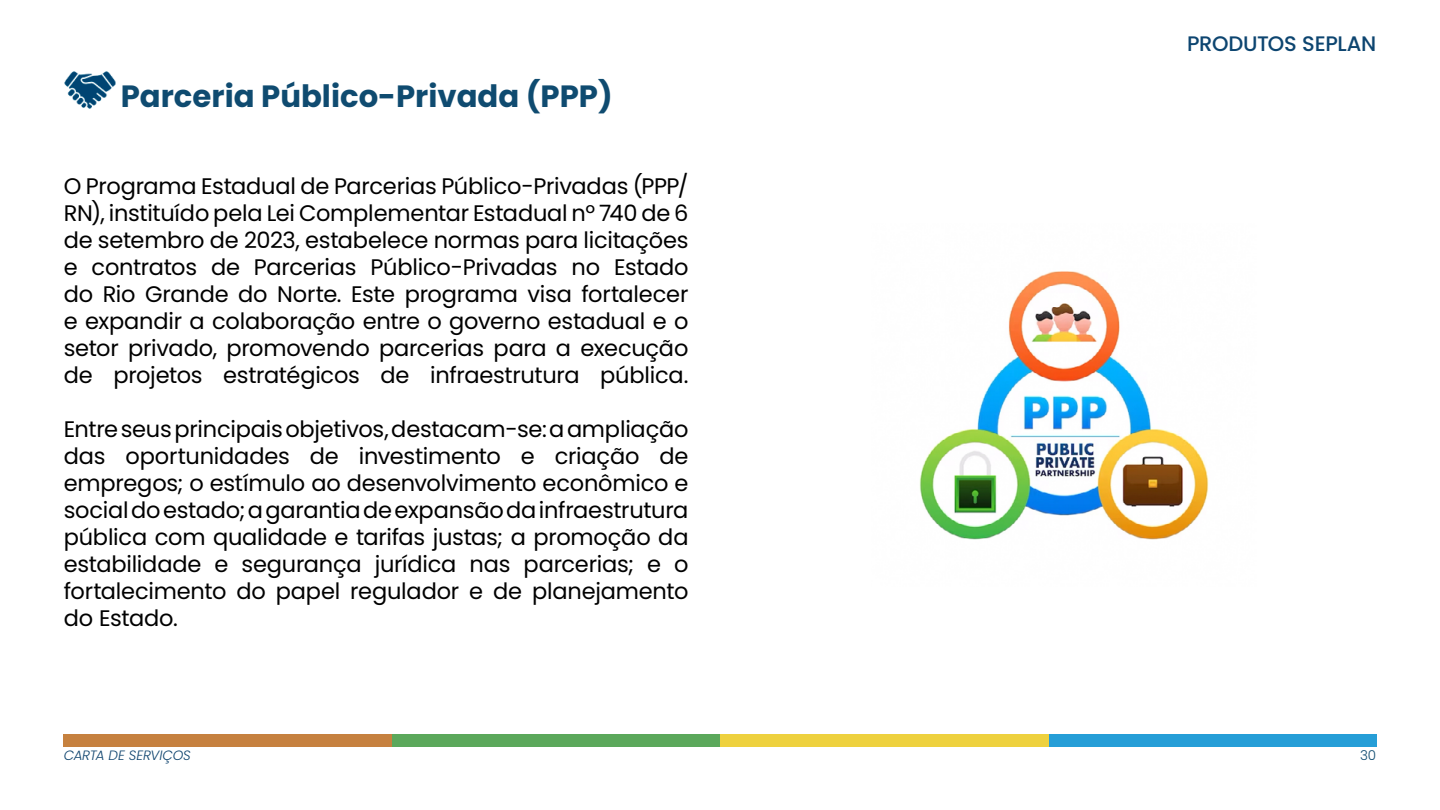
<style>
.page{position:relative;width:1440px;height:810px;background:#fff}
.page>*{position:absolute;margin:0;border:0;box-sizing:border-box;transform-origin:0 0}
.t1{font:700 30.75px "Poppins";color:#0f4b70}
.t2{font:22.5px/27px "Poppins";letter-spacing:-.01em;color:#000;text-align:justify}
.t3{font:500 21px "Poppins";letter-spacing:-.02em;color:#0d4570}
.t4{font:italic 300 13.5px "Poppins";letter-spacing:-.015em;color:#10456f}
.t5{font:300 13.5px "Poppins";color:#0f4b70}
</style>
<div class="page">
<div style="left:1048px;top:734px;width:328px;height:12px;background:#269ed7"></div>
<div style="left:720px;top:734px;width:328px;height:12px;background:#eed13e"></div>
<div style="left:392px;top:734px;width:328px;height:12px;background:#5ba85b"></div>
<div style="left:64px;top:734px;width:328px;height:12px;background:#c6813f"></div>
<img style="left:64px;top:71px;width:52px;height:38px">
<img style="left:920px;top:271px;width:289px;height:269px">
<h1 class="t1" style="left:121px;top:78px;width:494px">Parceria Público-Privada (PPP)</h1>
<p class="t2" style="left:64px;top:173px;width:626px">O Programa Estadual de Parcerias Público-Privadas (PPP/ RN), instituído pela Lei Complementar Estadual nº 740 de 6 de setembro de 2023, estabelece normas para licitações e contratos de Parcerias Público-Privadas no Estado do Rio Grande do Norte. Este programa visa fortalecer e expandir a colaboração entre o governo estadual e o setor privado, promovendo parcerias para a execução de projetos estratégicos de infraestrutura pública.</p>
<p class="t2" style="left:64px;top:416px;width:626px">Entre seus principais objetivos, destacam-se: a ampliação das oportunidades de investimento e criação de empregos; o estímulo ao desenvolvimento econômico e social do estado; a garantia de expansão da infraestrutura pública com qualidade e tarifas justas; a promoção da estabilidade e segurança jurídica nas parcerias; e o fortalecimento do papel regulador e de planejamento do Estado.</p>
<p class="t3" style="left:1187px;top:31px;width:190px">PRODUTOS SEPLAN</p>
<p class="t4" style="left:64px;top:748px;width:129px">CARTA DE SERVIÇOS</p>
<p class="t5" style="left:1360px;top:748px;width:18px">30</p>
</div>
